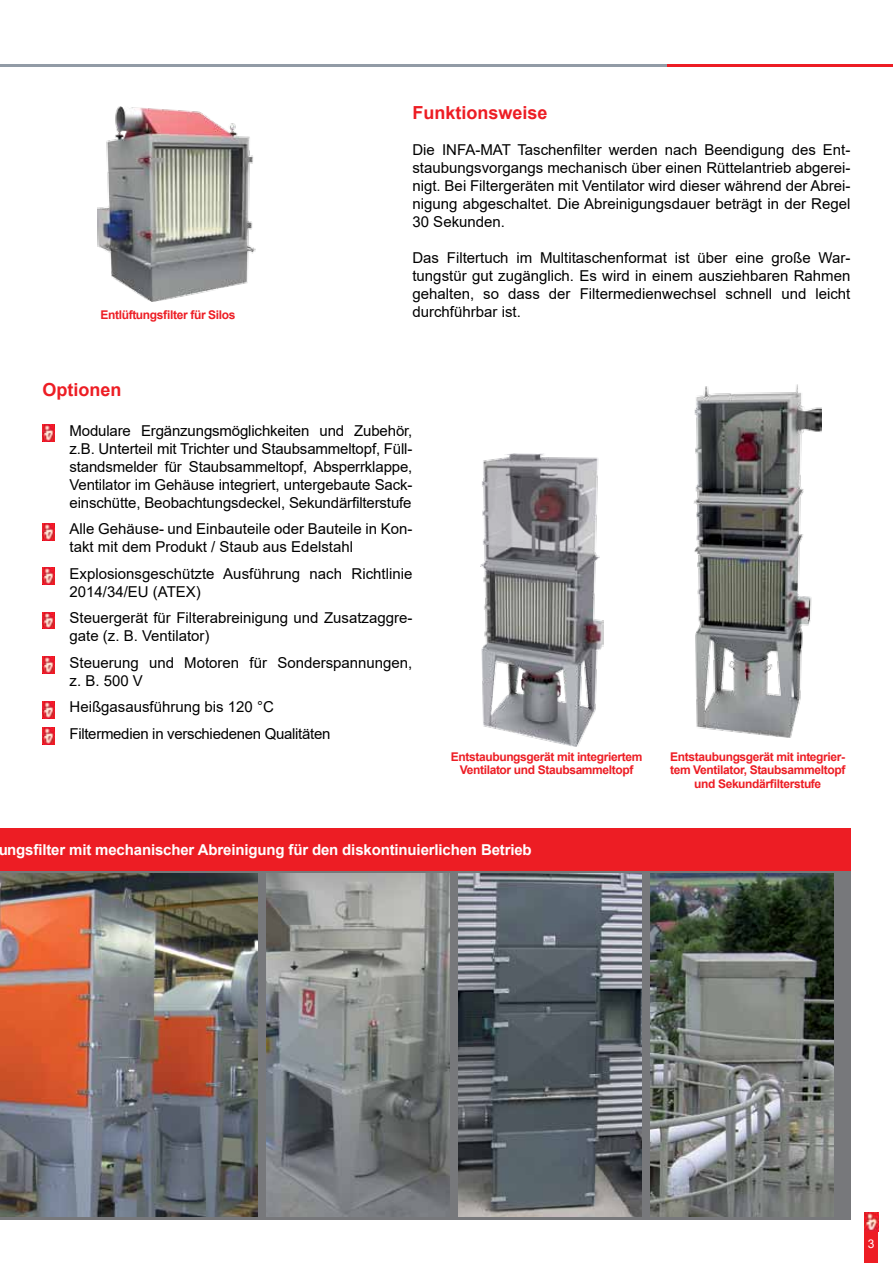
<style>
.page{position:relative;width:893px;height:1263px;background:#fff}
.page>*{position:absolute;margin:0;border:0;box-sizing:border-box;transform-origin:0 0}
.t1{font:700 18px "Arial";color:#ed1d24}
.t2{font:15px/18px "Arial";color:#000}
.t3{font:700 15px "Arial";letter-spacing:-.01em;color:#fff}
.t4{font:15px "Arial";letter-spacing:-.02em;color:#000}
.t5{font:700 12px/13.5px "Arial";letter-spacing:-.03em;color:#ed1d24;text-align:center}
.t6{font:12px "Arial";color:#fff}
</style>
<div class="page">
<hr style="left:0;top:65px;width:754px;height:2px;background:#929ba6">
<hr style="left:667px;top:65px;width:226px;height:2px;background:#ed1d24">
<div style="left:864px;top:1213px;width:14px;height:50px;background:#ed1d24"></div>
<img style="left:864px;top:1213px;width:14px;height:18px">
<div style="left:0;top:870px;width:850px;height:350px;background:#77787b"></div>
<div style="left:0;top:828px;width:850px;height:43px;background:#ed1d24"></div>
<img style="left:459px;top:874px;width:183px;height:343px">
<img style="left:267px;top:874px;width:183px;height:343px">
<img style="left:0;top:874px;width:257px;height:343px">
<img style="left:651px;top:874px;width:183px;height:343px">
<img style="left:98px;top:106px;width:158px;height:195px">
<img style="left:694px;top:384px;width:128px;height:353px">
<img style="left:480px;top:454px;width:124px;height:293px">
<img style="left:43px;top:425px;width:12px;height:16px">
<img style="left:43px;top:523px;width:12px;height:17px">
<img style="left:43px;top:568px;width:12px;height:16px">
<img style="left:43px;top:612px;width:12px;height:17px">
<img style="left:43px;top:657px;width:12px;height:16px">
<img style="left:43px;top:701px;width:12px;height:17px">
<img style="left:43px;top:728px;width:12px;height:16px">
<p class="t5" style="left:101px;top:308px;width:137px">Entlüftungsfilter für Silos</p>
<p class="t1" style="left:412px;top:100px;width:137px">Funktionsweise</p>
<p class="t2" style="left:412px;top:141px;width:439px;text-align:justify">Die INFA-MAT Taschenfilter werden nach Beendigung des Ent&shy;staubungsvorgangs mechanisch über einen Rüttelantrieb abgerei&shy;nigt. Bei Filtergeräten mit Ventilator wird dieser während der Abrei&shy;nigung abgeschaltet. Die Abreinigungsdauer beträgt in der Regel 30 Sekunden.</p>
<p class="t2" style="left:412px;top:249px;width:439px;text-align:justify">Das Filtertuch im Multitaschenformat ist über eine große War&shy;tungstür gut zugänglich. Es wird in einem ausziehbaren Rahmen gehalten, so dass der Filtermedienwechsel schnell und leicht durchführbar ist.</p>
<p class="t1" style="left:43px;top:377px;width:81px">Optionen</p>
<p class="t2" style="left:70px;top:421px;width:344px;text-align:justify;text-indent:-27px">• Modulare Ergänzungsmöglichkeiten und Zubehör, z.B. Unterteil mit Trichter und Staubsammeltopf, Füll&shy;standsmelder für Staubsammeltopf, Absperrklappe, Ventilator im Gehäuse integriert, untergebaute Sack&shy;einschütte, Beobachtungsdeckel, Sekundärfilterstufe</p>
<p class="t2" style="left:70px;top:520px;width:344px;text-indent:-27px">• Alle Gehäuse- und Einbauteile oder Bauteile in Kon&shy;takt mit dem Produkt / Staub aus Edelstahl</p>
<p class="t2" style="left:70px;top:564px;width:344px;text-indent:-27px">• Explosionsgeschützte Ausführung nach Richtlinie<br>2014/34/EU (ATEX)</p>
<p class="t2" style="left:70px;top:609px;width:344px;text-indent:-27px">• Steuergerät für Filterabreinigung und Zusatzaggre&shy;gate (z. B. Ventilator)</p>
<p class="t2" style="left:70px;top:653px;width:344px;text-indent:-27px">• Steuerung und Motoren für Sonderspannungen, z. B. 500 V</p>
<p class="t2" style="left:43px;top:698px;width:233px">• Heißgasausführung bis 120 °C</p>
<p class="t4" style="left:43px;top:723px;width:289px">• Filtermedien in verschiedenen Qualitäten</p>
<p class="t5" style="left:451px;top:750px;width:193px">Entstaubungsgerät mit integriertem<br>Ventilator und Staubsammeltopf</p>
<p class="t5" style="left:670px;top:750px;width:177px">Entstaubungsgerät mit integrier&shy;tem Ventilator, Staubsammeltopf und Sekundärfilterstufe</p>
<p class="t3" style="left:-2px;top:839px;width:535px">ungsfilter mit mechanischer Abreinigung für den diskontinuierlichen Betrieb</p>
<p class="t6" style="left:868px;top:1235px;width:8px">3</p>
</div>
